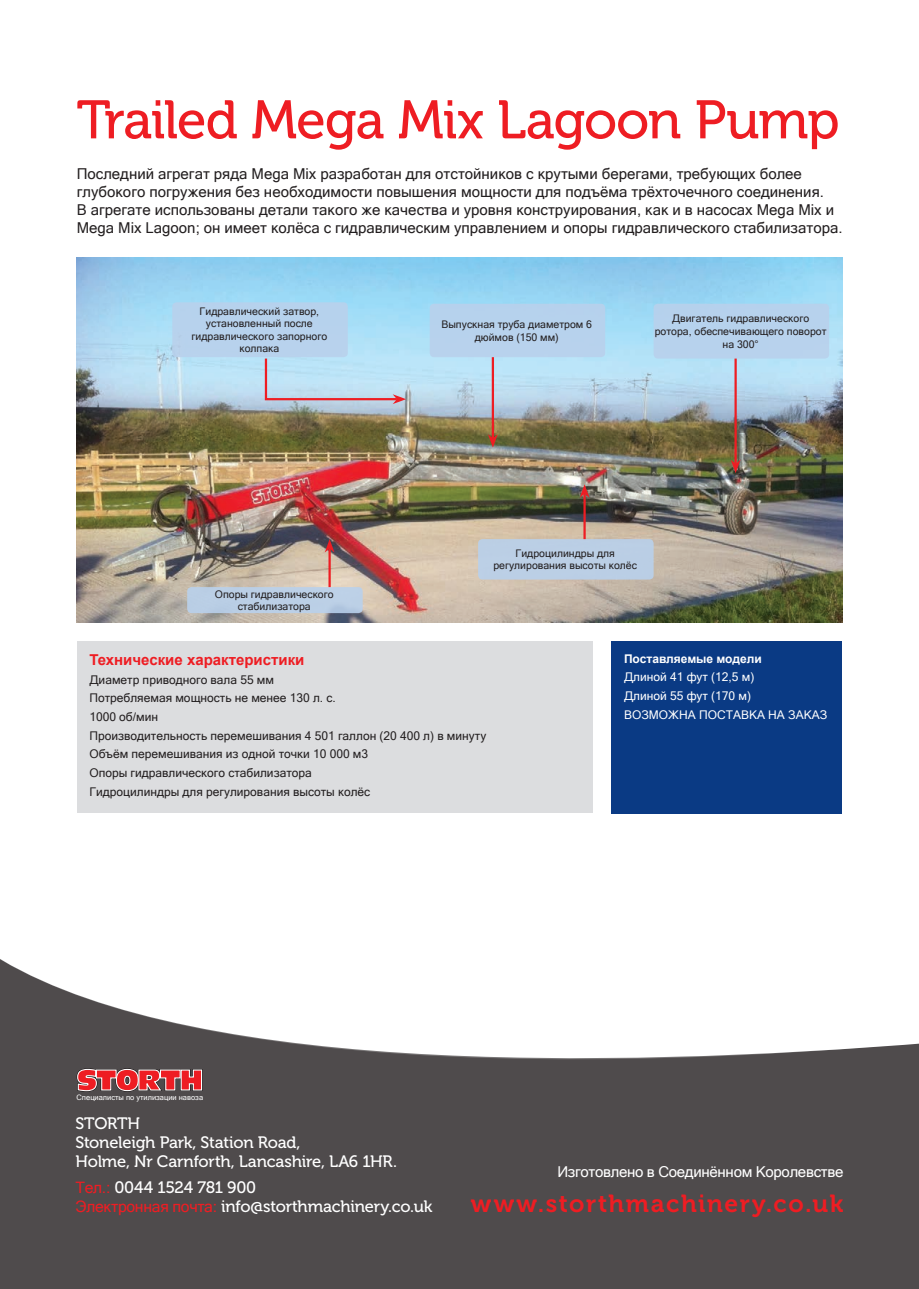
<style>
.page{position:relative;width:919px;height:1289px;background:#fff}
.page>*{position:absolute;margin:0;border:0;box-sizing:border-box;transform-origin:0 0}
.t1{font:54px "Museo 500";letter-spacing:-.02em;color:#ee1d23}
.t2{font:24.6px "Museo 700";letter-spacing:.065em;color:#ee1d23}
.t3{font:16.5px/19px "Museo 500";letter-spacing:-.015em;color:#fff}
.t4{font:15px/18px "Microsoft Sans Serif";color:#231f20}
.t5{font:15px "Microsoft Sans Serif";letter-spacing:-.02em;color:#fff}
.t6{font:700 15px "Arial";color:#ee1d23}
.t7{font:12px/18.6px "Microsoft Sans Serif";color:#231f20}
.t8{font:12px/18.6px "Microsoft Sans Serif";color:#fff}
.t9{font:700 12px "Arial";color:#fff}
.t10{font:10.5px/12.6px "Microsoft Sans Serif";color:#231f20;text-align:center}
.t11{font:7.5px "Microsoft Sans Serif";color:#fff}
.s1{font-family:"Microsoft Sans Serif";font-size:15.75px;color:#ee1d23}
</style>
<div class="page">
<img style="left:77px;top:257px;width:765px;height:365px">
<div style="left:611px;top:641px;width:230px;height:172px;background:#0a3a84"></div>
<div style="left:77px;top:641px;width:515px;height:171px;background:#dcdddf"></div>
<div style="left:0;top:1069px;width:918px;height:219px;background:#4f4b4c"></div>
<svg style="left:0;top:959px;width:918px;height:110px"></svg>
<div style="left:172px;top:302px;width:176px;height:55px;background:#b9d1ec;border-radius:4px"></div>
<div style="left:429px;top:304px;width:176px;height:53px;background:#b9d1ec;border-radius:4px"></div>
<div style="left:653px;top:304px;width:176px;height:54px;background:#b9d1ec;border-radius:4px"></div>
<div style="left:187px;top:587px;width:175px;height:26px;background:#b9d1ec;border-radius:4px"></div>
<div style="left:478px;top:539px;width:175px;height:40px;background:#bbcfe5;border-radius:4px"></div>
<hr style="left:583px;top:493px;width:2px;height:46px;background:#ee1d23">
<svg style="left:579px;top:484px;width:10px;height:13px"></svg>
<hr style="left:328px;top:548px;width:3px;height:39px;background:#ee1d23">
<svg style="left:325px;top:539px;width:9px;height:13px"></svg>
<hr style="left:491px;top:357px;width:3px;height:81px;background:#ee1d23">
<svg style="left:488px;top:434px;width:9px;height:13px"></svg>
<hr style="left:734px;top:358px;width:2px;height:106px;background:#ee1d23">
<svg style="left:730px;top:459px;width:10px;height:14px"></svg>
<svg style="left:264px;top:356px;width:142px;height:48px"></svg>
<svg style="left:76px;top:1067px;width:127px;height:25px"></svg>
<h1 class="t1" style="left:77px;top:90px;width:764px">Trailed Mega Mix Lagoon Pump</h1>
<p class="t4" style="left:77px;top:165px;width:767px">Последний агрегат ряда Mega Mix разработан для отстойников с крутыми берегами, требующих более глубокого погружения без необходимости повышения мощности для подъёма трёхточечного соединения.<br>В агрегате использованы детали такого же качества и уровня конструирования, как и в насосах Mega Mix и Mega Mix Lagoon; он имеет колёса с гидравлическим управлением и опоры гидравлического стабилизатора.</p>
<p class="t10" style="left:191px;top:305px;width:137px">Гидравлический затвор, установленный после гидравлического запорного колпака</p>
<p class="t10" style="left:215px;top:587px;width:120px">Опоры гидравлического стабилизатора</p>
<p class="t10" style="left:441px;top:318px;width:152px">Выпускная труба диаметром 6 дюймов (150 мм)</p>
<p class="t10" style="left:654px;top:312px;width:173px">Двигатель гидравлического ротора, обеспечивающего поворот на 300°</p>
<p class="t10" style="left:493px;top:547px;width:145px">Гидроцилиндры для регулирования высоты колёс</p>
<p class="t6" style="left:89px;top:649px;width:217px">Технические характеристики</p>
<p class="t7" style="left:89px;top:670px;width:398px">Диаметр приводного вала 55 мм<br>Потребляемая мощность не менее 130 л. с.<br>1000 об/мин<br>Производительность перемешивания 4 501 галлон (20 400 л) в минуту Объём перемешивания из одной точки 10 000 м3<br>Опоры гидравлического стабилизатора<br>Гидроцилиндры для регулирования высоты колёс</p>
<p class="t11" style="left:77px;top:1092px;width:128px">Специалисты по утилизации навоза</p>
<p class="t9" style="left:624px;top:650px;width:139px">Поставляемые модели</p>
<p class="t8" style="left:624px;top:668px;width:205px">Длиной 41 фут (12,5 м)<br>Длиной 55 фут (170 м)<br>ВОЗМОЖНА ПОСТАВКА НА ЗАКАЗ</p>
<p class="t3" style="left:75px;top:1113px;width:323px">STORTH<br>Stoneleigh Park, Station Road,<br>Holme, Nr Carnforth, Lancashire, LA6 1HR.</p>
<p class="t3" style="left:75px;top:1178px;width:358px"><span class="s1">Тел.:</span> 0044 1524 781 900<br><span class="s1">Электронная почта:</span> info@storthmachinery.co.uk</p>
<p class="t5" style="left:557px;top:1162px;width:287px">Изготовлено в Соединённом Королевстве</p>
<h2 class="t2" style="left:471px;top:1190px;width:374px">www.storthmachinery.co.uk</h2>
</div>
